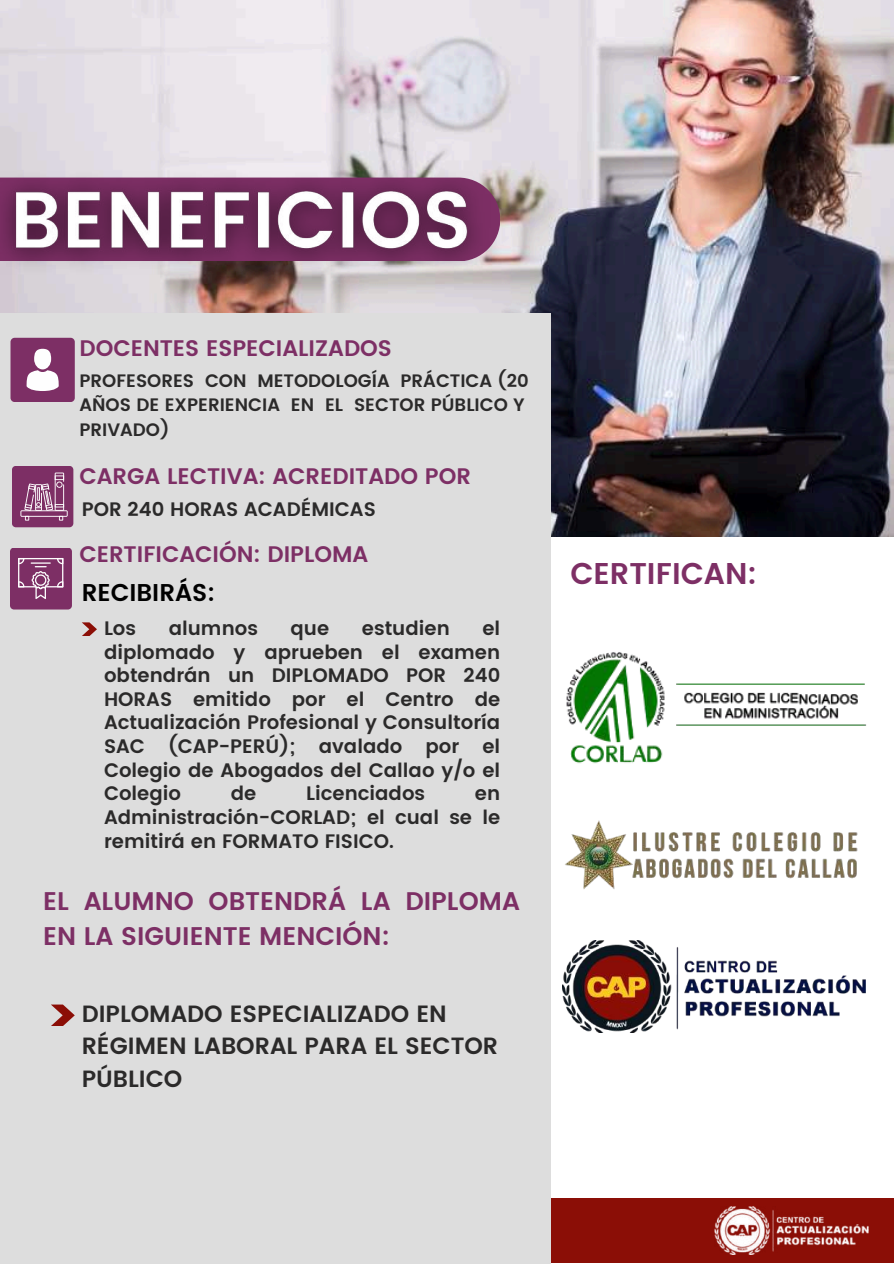
<style>
.page{position:relative;width:894px;height:1264px;background:#fff}
.page>*{position:absolute;margin:0;border:0;box-sizing:border-box;transform-origin:0 0}
.t1{font:600 30px "Poppins";color:#7d2f65}
.t2{font:600 25.5px/34.8px "Poppins";color:#7d2f65}
.t3{font:600 24.3px "Poppins";color:#000}
.t4{font:600 23.55px/32.7px "Poppins";color:#2b2a2a}
.t5{font:600 22.5px "Poppins";color:#7d2f65}
.t6{font:600 19.5px/23.7px "Poppins";color:#2b2a2a;text-align:justify}
.t7{font:600 18px/24.8px "Poppins";color:#2b2a2a}
</style>
<div class="page">
<div style="left:0;top:1198px;width:893px;height:65px;background:#8b0e06"></div>
<img style="left:0;top:0;width:893px;height:536px">
<div style="left:0;top:313px;width:550px;height:950px;background:#ddd"></div>
<img style="left:714px;top:1206px;width:154px;height:48px">
<div style="left:10px;top:338px;width:65px;height:64px;background:#7d2f65;border-radius:4px"></div>
<div style="left:34px;top:349px;width:17px;height:20px;background:#fefefe;border-radius:50%"></div>
<svg style="left:27px;top:370px;width:32px;height:21px"></svg>
<div style="left:10px;top:547px;width:62px;height:62px;background:#7d2f65;border-radius:4px"></div>
<svg style="left:18px;top:558px;width:45px;height:41px"></svg>
<div style="left:12px;top:466px;width:61px;height:61px;background:#7d2f65;border-radius:4px"></div>
<svg style="left:20px;top:472px;width:48px;height:48px"></svg>
<svg style="left:82px;top:622px;width:15px;height:14px"></svg>
<img style="left:562px;top:940px;width:303px;height:92px">
<img style="left:566px;top:652px;width:301px;height:111px">
<img style="left:565px;top:820px;width:293px;height:69px">
<svg style="left:51px;top:1004px;width:24px;height:22px"></svg>
<img style="left:0;top:159px;width:501px;height:131px">
<p class="t5" style="left:79px;top:335px;width:314px">DOCENTES ESPECIALIZADOS</p>
<p class="t7" style="left:79px;top:368px;width:450px">PROFESORES CON METODOLOGÍA PRÁCTICA (20<br>AÑOS DE EXPERIENCIA EN EL SECTOR PÚBLICO Y<br>PRIVADO)</p>
<p class="t5" style="left:79px;top:463px;width:393px">CARGA LECTIVA: ACREDITADO POR</p>
<p class="t6" style="left:82px;top:497px;width:295px">POR 240 HORAS ACADÉMICAS</p>
<p class="t5" style="left:79px;top:541px;width:290px">CERTIFICACIÓN: DIPLOMA</p>
<p class="t3" style="left:82px;top:578px;width:135px">RECIBIRÁS:</p>
<p class="t6" style="left:104px;top:616px;width:34px">Los</p>
<p class="t6" style="left:169px;top:616px;width:91px">alumnos</p>
<p class="t6" style="left:290px;top:616px;width:40px">que</p>
<p class="t6" style="left:362px;top:616px;width:89px">estudien</p>
<p class="t6" style="left:104px;top:616px;width:397px;text-indent:378px">el diplomado y aprueben el examen obtendrán un DIPLOMADO POR 240<br>HORAS emitido por el Centro de Actualización Profesional y Consultoría SAC (CAP-PERÚ); avalado por el Colegio de Abogados del Callao y/o el Colegio</p>
<p class="t6" style="left:231px;top:781px;width:27px">de</p>
<p class="t6" style="left:306px;top:781px;width:120px">Licenciados</p>
<p class="t6" style="left:104px;top:781px;width:397px;text-indent:371px">en Administración-CORLAD; el cual se le remitirá en FORMATO FISICO.</p>
<h2 class="t2" style="left:43px;top:883px;width:478px">EL ALUMNO OBTENDRÁ LA DIPLOMA<br>EN LA SIGUIENTE MENCIÓN:</h2>
<p class="t4" style="left:82px;top:997px;width:418px">DIPLOMADO ESPECIALIZADO EN<br>RÉGIMEN LABORAL PARA EL SECTOR<br>PÚBLICO</p>
<h1 class="t1" style="left:570px;top:556px;width:188px">CERTIFICAN:</h1>
</div>
